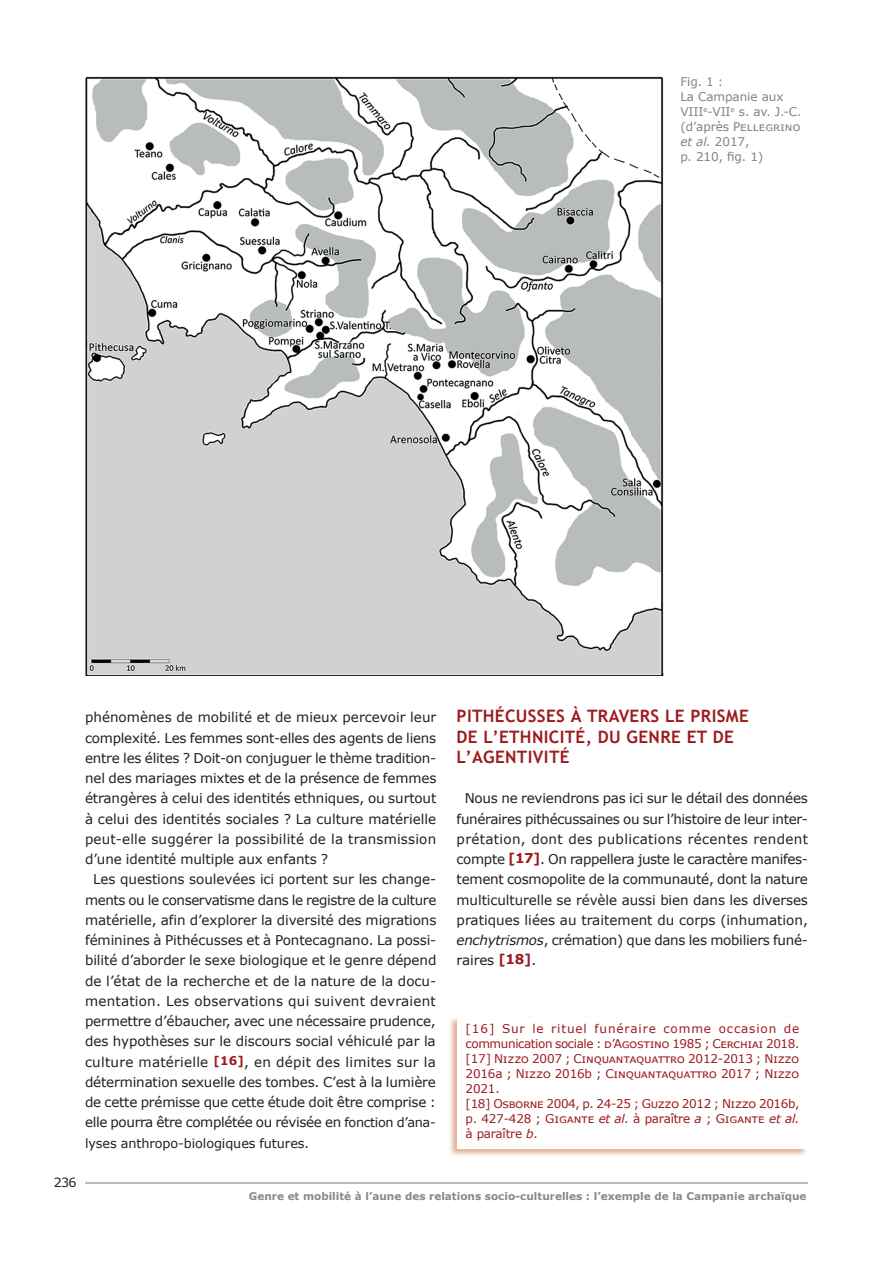
<style>
.page{position:relative;width:893px;height:1263px;background:#fff}
.page>*{position:absolute;margin:0;border:0;box-sizing:border-box;transform-origin:0 0}
.t1{font:700 17.1px/20.2px "Trebuchet MS";letter-spacing:.02em;color:#9d1b1e}
.t2{font:13.5px/20.2px "Verdana";letter-spacing:-.005em;color:#231f20;text-align:justify}
.t3{font:13.5px "Verdana";letter-spacing:.015em;color:#231f20}
.t4{font:13.5px "Verdana";letter-spacing:-.025em;color:#231f20}
.t5{font:13.5px "Verdana";letter-spacing:-.03em;color:#231f20}
.t6{font:13.5px "Verdana";letter-spacing:.02em;color:#231f20}
.t7{font:12.9px "Verdana";letter-spacing:-.005em;color:#231f20}
.t8{font:12.6px "Verdana";color:#231f20}
.t9{font:12px/15px "Verdana";letter-spacing:-.015em;color:#9d1b1e}
.t10{font:12px/15px "Verdana";letter-spacing:-.005em;color:#808285}
.t11{font:700 10.5px "Verdana";color:#87898c}
.s1{font-style:italic}
.s2{font-weight:700;font-size:12px;color:#9d1b1e}
.s3{font-size:12.9px}
.s4{font-weight:700;color:#9d1b1e}
</style>
<div class="page">
<hr style="left:85px;top:1182px;width:723px;height:2px;background:#bcbdc0">
<div style="left:448px;top:1016px;width:360px;height:141px;background:#c86c33;opacity:.5"></div>
<div style="left:457px;top:1017px;width:351px;height:131px;background:#fff"></div>
<img style="left:85px;top:77px;width:578px;height:598px">
<p class="t10" style="left:680px;top:74px;width:123px">Fig. 1 :<br>La Campanie aux<br>VIII<sup>e</sup>-VII<sup>e</sup> s. av. J.-C. (d’après Pellegrino <span class="s1">et al.</span> 2017,<br>p. 210, fig. 1)</p>
<p class="t2" style="left:85px;top:707px;width:353px">phénomènes de mobilité et de mieux percevoir leur</p>
<p class="t2" style="left:85px;top:727px;width:353px">complexité. Les femmes sont-elles des agents de liens</p>
<p class="t2" style="left:85px;top:748px;width:353px">entre les élites ? Doit-on conjuguer le thème tradition-</p>
<p class="t2" style="left:85px;top:768px;width:353px">nel des mariages mixtes et de la présence de femmes</p>
<p class="t2" style="left:85px;top:788px;width:353px">étrangères à celui des identités ethniques, ou surtout</p>
<p class="t2" style="left:85px;top:808px;width:353px">à celui des identités sociales ? La culture matérielle</p>
<p class="t3" style="left:85px;top:830px;width:353px">peut-elle suggérer la possibilité de la transmission</p>
<p class="t2" style="left:85px;top:849px;width:245px">d’une identité multiple aux enfants ?</p>
<p class="t2" style="left:93px;top:869px;width:345px">Les questions soulevées ici portent sur les change-</p>
<p class="t5" style="left:85px;top:890px;width:353px">ments ou le conservatisme dans le registre de la culture</p>
<p class="t2" style="left:85px;top:910px;width:353px">matérielle, afin d’explorer la diversité des migrations</p>
<p class="t2" style="left:85px;top:930px;width:353px">féminines à Pithécusses et à Pontecagnano. La possi-</p>
<p class="t2" style="left:85px;top:950px;width:353px">bilité d’aborder le sexe biologique et le genre dépend</p>
<p class="t2" style="left:85px;top:970px;width:353px">de l’état de la recherche et de la nature de la docu-</p>
<p class="t3" style="left:85px;top:992px;width:352px">mentation. Les observations qui suivent devraient</p>
<p class="t2" style="left:85px;top:1011px;width:352px">permettre d’ébaucher, avec une nécessaire prudence,</p>
<p class="t2" style="left:85px;top:1031px;width:352px">des hypothèses sur le discours social véhiculé par la</p>
<p class="t6" style="left:85px;top:1052px;width:352px">culture matérielle <span class="s2">[16]</span>, en dépit des limites sur la</p>
<p class="t2" style="left:85px;top:1072px;width:352px">détermination sexuelle des tombes. C’est à la lumière</p>
<p class="t2" style="left:85px;top:1092px;width:352px">de cette prémisse que cette étude doit être comprise :</p>
<p class="t4" style="left:85px;top:1113px;width:352px">elle pourra être complétée ou révisée en <span class="s3">fonction d’ana-</span></p>
<p class="t7" style="left:85px;top:1134px;width:226px">lyses anthropo-biologiques futures.</p>
<p class="t1" style="left:457px;top:706px;width:294px">PITHÉCUSSES À TRAVERS LE PRISME<br>DE L’ETHNICITÉ, DU GENRE ET DE<br>L’AGENTIVITÉ</p>
<p class="t2" style="left:457px;top:788px;width:353px;text-indent:8px">Nous ne reviendrons pas ici sur le détail des données funéraires pithécussaines ou sur l’histoire de leur inter&shy;prétation, dont des publications récentes rendent compte <span class="s4">[17]</span>. On rappellera juste le caractère manifes&shy;tement cosmopolite de la communauté, dont la nature multiculturelle se révèle aussi bien dans les diverses pratiques liées au traitement du corps (inhumation, <span class="s1">enchytrismos</span>, crémation) que dans les mobiliers funé&shy;raires <span class="s4">[18]</span>.</p>
<p class="t9" style="left:466px;top:1021px;width:335px">[16] Sur le rituel funéraire comme occasion de communication sociale : d’Agostino 1985 ; Cerchiai 2018. [17] Nizzo 2007 ; Cinquantaquattro 2012-2013 ; Nizzo 2016a ; Nizzo 2016b ; Cinquantaquattro 2017 ; Nizzo 2021.<br>[18] Osborne 2004, p. 24-25 ; Guzzo 2012 ; Nizzo 2016b, p. 427-428 ; Gigante <span class="s1">et al.</span> à paraître <span class="s1">a</span> ; Gigante <span class="s1">et al. </span>à paraître <span class="s1">b</span>.</p>
<p class="t8" style="left:54px;top:1173px;width:24px">236</p>
<p class="t11" style="left:249px;top:1189px;width:559px">Genre et mobilité à l’aune des relations socio-culturelles : l’exemple de la Campanie archaïque</p>
</div>
